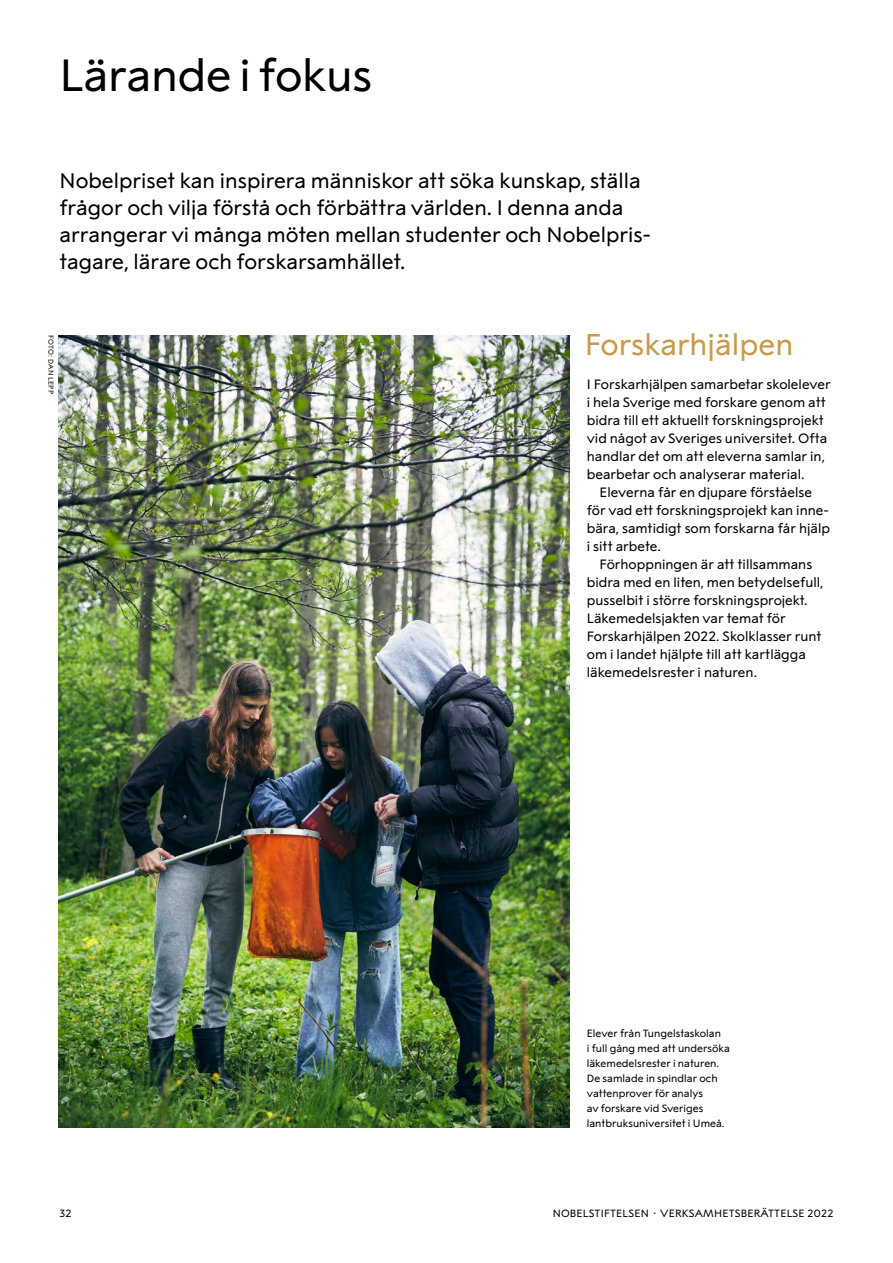
<style>
.page{position:relative;width:893px;height:1263px;background:#fff}
.page>*{position:absolute;margin:0;border:0;box-sizing:border-box;transform-origin:0 0}
.t1{font:45px "Alfred Sans";letter-spacing:-.005em;color:#000}
.t2{font:30px "Alfred Sans";color:#c89b4b}
.t3{font:21px/27px "Alfred Sans";color:#000}
.t4{font:13.5px/18px "Alfred Sans";color:#000}
.t5{font:10.5px/15px "Alfred Sans";color:#000}
.t6{font:10.5px "Alfred Sans Regular 2";letter-spacing:.02em;color:#000}
.t7{font:7.05px "Alfred Sans";letter-spacing:.025em;color:#000}
</style>
<div class="page">
<img style="left:58px;top:335px;width:512px;height:792px">
<h1 class="t1" style="left:60px;top:50px;width:314px">Lärande i fokus</h1>
<h3 class="t3" style="left:60px;top:167px;width:593px">Nobelpriset kan inspirera människor att söka kunskap, ställa frågor och vilja förstå och förbättra världen. I denna anda arrangerar vi många möten mellan studenter och Nobelpris&shy;tagare, lärare och forskarsamhället.</h3>
<p class="t7" style="left:55px;top:335px;width:60px;rotate:90deg">FOTO: DAN LEPP</p>
<h2 class="t2" style="left:585px;top:328px;width:210px">Forskarhjälpen</h2>
<p class="t4" style="left:587px;top:375px;width:245px">I Forskarhjälpen samarbetar skolelever i hela Sverige med forskare genom att bidra till ett aktuellt forskningsprojekt vid något av Sveriges universitet. Ofta handlar det om att eleverna samlar in, bearbetar och analyserar material.</p>
<p class="t4" style="left:587px;top:483px;width:245px;text-indent:13px">Eleverna får en djupare förståelse för vad ett forskningsprojekt kan inne&shy;bära, samtidigt som forskarna får hjälp i sitt arbete.</p>
<p class="t4" style="left:587px;top:555px;width:238px;text-indent:13px">Förhoppningen är att tillsammans bidra med en liten, men betydelsefull, pusselbit i större forskningsprojekt.<br>Läkemedelsjakten var temat för Forskarhjälpen 2022. Skolklasser runt om i landet hjälpte till att kartlägga läkemedelsrester i naturen.</p>
<p class="t5" style="left:587px;top:1026px;width:145px">Elever från Tungelstaskolan<br>i full gång med att undersöka läkemedelsrester i naturen.<br>De samlade in spindlar och vattenprover för analys<br>av forskare vid Sveriges lantbruksuniversitet i Umeå.</p>
<p class="t5" style="left:60px;top:1206px;width:13px">32</p>
<p class="t6" style="left:553px;top:1207px;width:282px">NOBELSTIFTELSEN · VERKSAMHETSBERÄTTELSE 2022</p>
</div>
